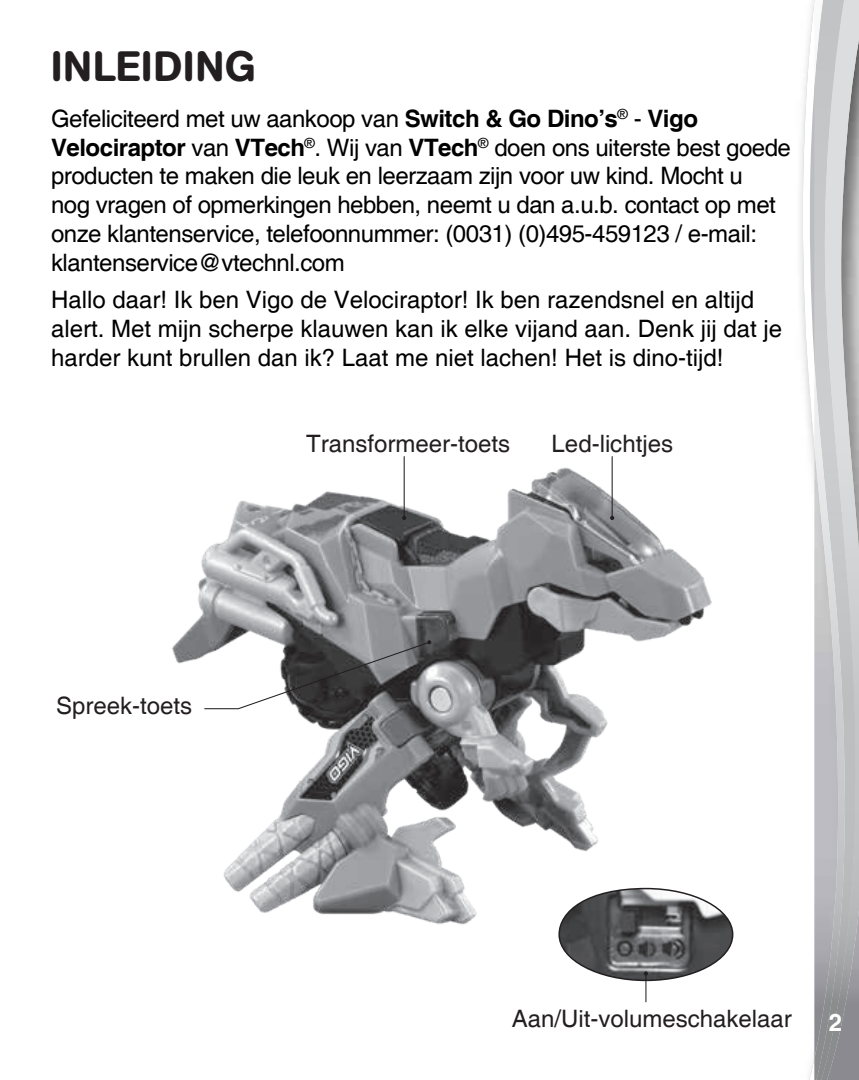
<style>
.page{position:relative;width:859px;height:1080px;background:#fff}
.page>*{position:absolute;margin:0;border:0;box-sizing:border-box;transform-origin:0 0}
.t1{font:500 42px "AG Book Rounded";letter-spacing:.02em;color:#231f20}
.t2{font:24px/28.8px "Helvetica";letter-spacing:-.02em;color:#000}
.t3{font:24px/28.8px "Helvetica";color:#000}
.t4{font:24px "Helvetica";color:#231f20}
.t5{font:700 24px "Helvetica";color:#fff}
.s1{font-weight:700}
</style>
<div class="page">
<img style="left:172px;top:456px;width:562px;height:526px">
<svg style="left:802px;top:0;width:12px;height:1080px"></svg>
<img style="left:858px;top:3px;width:1px;height:1077px">
<img style="left:847px;top:3px;width:11px;height:1077px">
<svg style="left:847px;top:0;width:12px;height:3px"></svg>
<img style="left:814px;top:0;width:33px;height:1080px">
<svg style="left:644px;top:971px;width:4px;height:31px"></svg>
<hr style="left:612px;top:456px;width:1px;height:62px;background:#231f20">
<svg style="left:610px;top:516px;width:4px;height:4px"></svg>
<hr style="left:404px;top:456px;width:1px;height:62px;background:#231f20">
<svg style="left:402px;top:516px;width:4px;height:4px"></svg>
<svg style="left:203px;top:640px;width:228px;height:70px"></svg>
<h1 class="t1" style="left:51px;top:42px;width:206px">INLEIDING</h1>
<p class="t2" style="left:51px;top:105px;width:741px">Gefeliciteerd met uw aankoop van <span class="s1">Switch &amp; Go Dino’s</span><sup>®</sup> - <span class="s1">Vigo Velociraptor</span> van <span class="s1">VTech</span><sup>®</sup>. Wij van <span class="s1">VTech</span><sup>®</sup> doen ons uiterste best goede producten te maken die leuk en leerzaam zijn voor uw kind. Mocht u<br>nog vragen of opmerkingen hebben, neemt u dan a.u.b. contact op met onze klantenservice, telefoonnummer: (0031) (0)495-459123 / e-mail: klantenservice@vtechnl.com</p>
<p class="t3" style="left:51px;top:286px;width:732px">Hallo daar! Ik ben Vigo de Velociraptor! Ik ben razendsnel en altijd alert. Met mijn scherpe klauwen kan ik elke vijand aan. Denk jij dat je harder kunt brullen dan ik? Laat me niet lachen! Het is dino-tijd!</p>
<p class="t4" style="left:56px;top:692px;width:138px">Spreek-toets</p>
<p class="t4" style="left:306px;top:430px;width:206px">Transformeer-toets</p>
<p class="t4" style="left:552px;top:430px;width:123px">Led-lichtjes</p>
<p class="t4" style="left:512px;top:1005px;width:282px">Aan/Uit-volumeschakelaar</p>
<p class="t5" style="left:829px;top:1008px;width:15px">2</p>
</div>
